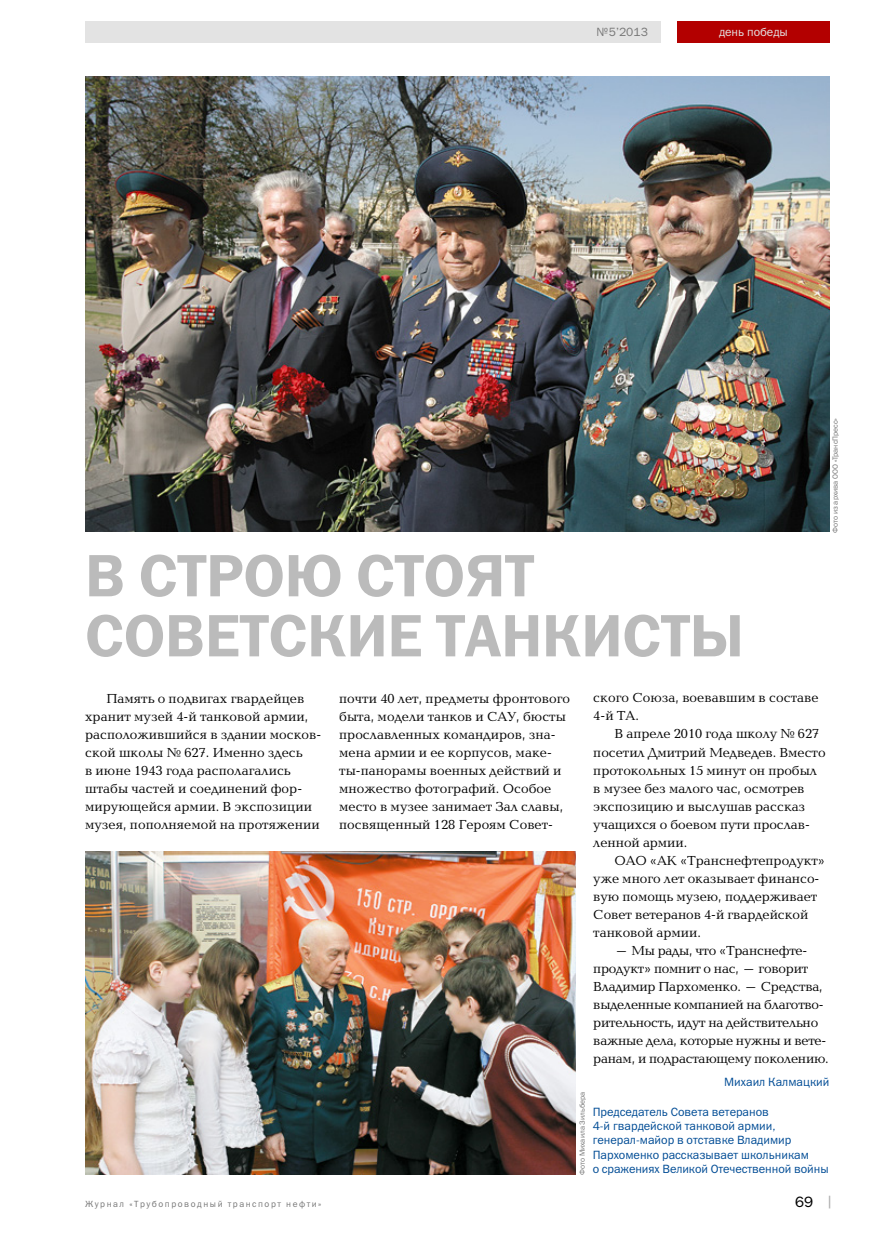
<style>
.page{position:relative;width:872px;height:1234px;background:#fff}
.page>*{position:absolute;margin:0;border:0;box-sizing:border-box;transform-origin:0 0}
.t1{font:60px/60px "Franklin Gothic Demi ITC";letter-spacing:-.005em;color:#bbb}
.t2{font:15px "Franklin Gothic Book ITC";color:#000}
.t3{font:13.5px/18px "Baltica C";color:#000}
.t4{font:12px/14.4px "Franklin Gothic Book ITC";color:#004c95}
.t5{font:12px "Franklin Gothic Book ITC";color:#e3e3e3}
.t6{font:12px "Franklin Gothic Book ITC";color:#777}
.t7{font:9px "Franklin Gothic Book ITC";letter-spacing:.17em;color:#777}
.t8{font:7.5px "Franklin Gothic Book ITC";color:#777}
.s1{font-family:"Franklin Gothic Medium ITC"}
</style>
<div class="page">
<div style="left:677px;top:21px;width:152px;height:22px;background:#b30000"></div>
<div style="left:85px;top:21px;width:575px;height:22px;background:#e3e3e3"></div>
<svg style="left:828px;top:1195px;width:2px;height:13px"></svg>
<img style="left:85px;top:77px;width:744px;height:454px">
<img style="left:85px;top:851px;width:490px;height:323px">
<p class="t6" style="left:596px;top:24px;width:53px">№5’2013</p>
<p class="t5" style="left:719px;top:24px;width:70px">день победы</p>
<h1 class="t1" style="left:85px;top:547px;width:660px">В СТРОЮ СТОЯТ<br>СОВЕТСКИЕ ТАНКИСТЫ</h1>
<p class="t8" style="left:830px;top:532px;width:117px;rotate:-90deg">Фото из архива ООО «ТрансПресс<span class="s1">»</span></p>
<p class="t3" style="left:85px;top:689px;width:238px;text-indent:21px">Память о подвигах гвардейцев хранит музей 4-й танковой армии, расположившийся в здании москов&shy;ской школы № 627. Именно здесь<br>в июне 1943 года располагались штабы частей и соединений фор&shy;мирующейся армии. В экспозиции музея, пополняемой на протяжении</p>
<p class="t3" style="left:339px;top:689px;width:232px">почти 40 лет, предметы фронтового быта, модели танков и САУ, бюсты прославленных командиров, зна&shy;мена армии и ее корпусов, маке&shy;ты-панорамы военных действий и множество фотографий. Особое место в музее занимает Зал славы, посвященный 128 Героям Совет-</p>
<p class="t3" style="left:593px;top:689px;width:227px">ского Союза, воевавшим в составе<br>4-й ТА.</p>
<p class="t3" style="left:593px;top:725px;width:234px;text-indent:21px">В апреле 2010 года школу № 627 посетил Дмитрий Медведев. Вместо протокольных 15 минут он пробыл в музее без малого час, осмотрев экспозицию и выслушав рассказ учащихся о боевом пути прослав&shy;ленной армии.</p>
<p class="t3" style="left:593px;top:851px;width:233px;text-indent:21px">ОАО «АК «Транснефтепродукт» уже много лет оказывает финансо&shy;вую помощь музею, поддерживает<br>Совет ветеранов 4-й гвардейской танковой армии.</p>
<p class="t3" style="left:593px;top:941px;width:237px;text-indent:21px">– Мы рады, что «Транснефте&shy;продукт» помнит о нас, – говорит Владимир Пархоменко. – Средства, выделенные компанией на благотво&shy;рительность, идут на действительно важные дела, которые нужны и вете&shy;ранам, и подрастающему поколению.</p>
<p class="t4" style="left:724px;top:1073px;width:107px">Михаил Калмацкий</p>
<p class="t8" style="left:577px;top:1174px;width:84px;rotate:-90deg">Фото Михаила Зильбера</p>
<p class="t4" style="left:592px;top:1103px;width:237px">Председатель Совета ветеранов<br>4-й гвардейской танковой армии, генерал-майор в отставке Владимир Пархоменко рассказывает школьникам<br>о сражениях Великой Отечественной войны</p>
<p class="t7" style="left:85px;top:1197px;width:238px">Журнал «Трубопроводный транспорт нефти»</p>
<p class="t2" style="left:795px;top:1191px;width:19px">69</p>
</div>
